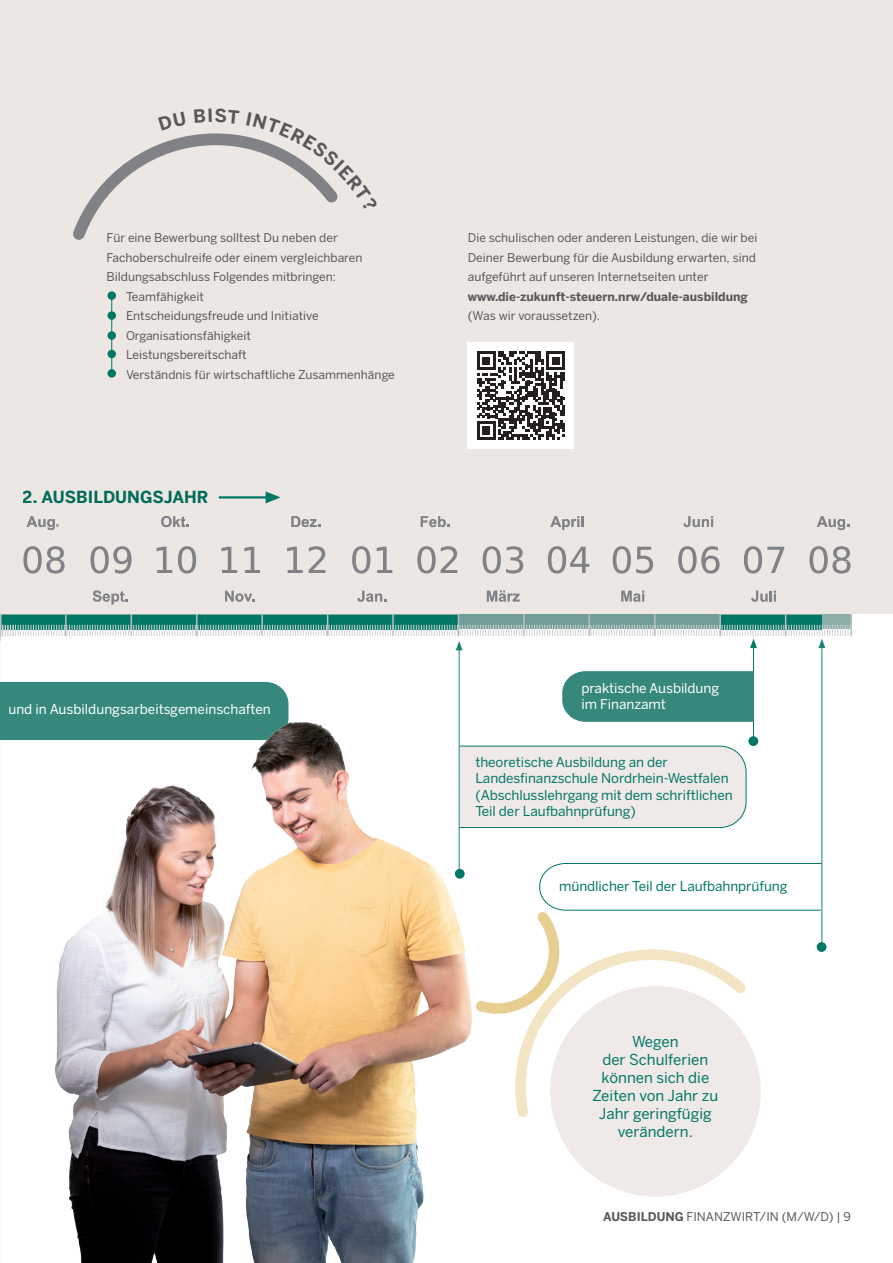
<style>
.page{position:relative;width:893px;height:1263px;background:#fff}
.page>*{position:absolute;margin:0;border:0;box-sizing:border-box;transform-origin:0 0}
.t1{font:700 16.5px "Benton Sans";color:#017766}
.t2{font:15px "Benton Sans";color:#017766}
.t3{font:13.5px "Benton Sans";letter-spacing:-.005em;color:#017766}
.t4{font:13.5px "Benton Sans";letter-spacing:-.005em;color:#fff}
.t5{font:12px/19.5px "Benton Sans";color:#57585a}
.t6{font:700 12px "Benton Sans";color:#57585a}
.s1{font-weight:700}
</style>
<div class="page">
<div style="left:0;top:0;width:893px;height:613px;background:#ede7e4"></div>
<div style="left:500px;top:745px;width:247px;height:83px;background:#efe9e7"></div>
<hr style="left:219px;top:496px;width:48px;height:2px;background:#017766">
<svg style="left:265px;top:491px;width:16px;height:13px"></svg>
<hr style="left:850px;top:614px;width:2px;height:22px;background:#bcbdc0">
<hr style="left:459px;top:648px;width:1px;height:229px;background:#017766">
<hr style="left:753px;top:646px;width:1px;height:94px;background:#017766">
<div style="left:0;top:682px;width:283px;height:58px;background:#37887c"></div>
<hr style="left:821px;top:646px;width:1px;height:302px;background:#017766">
<svg style="left:0;top:614px;width:851px;height:36px"></svg>
<svg style="left:809px;top:546px;width:41px;height:27px"></svg>
<svg style="left:744px;top:546px;width:40px;height:27px"></svg>
<svg style="left:678px;top:546px;width:41px;height:27px"></svg>
<svg style="left:613px;top:546px;width:40px;height:27px"></svg>
<svg style="left:548px;top:546px;width:41px;height:27px"></svg>
<svg style="left:483px;top:546px;width:40px;height:27px"></svg>
<svg style="left:417px;top:546px;width:40px;height:27px"></svg>
<svg style="left:352px;top:546px;width:18px;height:27px"></svg>
<svg style="left:377px;top:547px;width:15px;height:26px"></svg>
<svg style="left:287px;top:547px;width:16px;height:26px"></svg>
<svg style="left:309px;top:546px;width:16px;height:27px"></svg>
<svg style="left:222px;top:547px;width:15px;height:26px"></svg>
<svg style="left:244px;top:547px;width:16px;height:26px"></svg>
<svg style="left:157px;top:547px;width:15px;height:26px"></svg>
<svg style="left:178px;top:546px;width:18px;height:27px"></svg>
<svg style="left:91px;top:546px;width:40px;height:27px"></svg>
<svg style="left:24px;top:546px;width:40px;height:27px"></svg>
<svg style="left:751px;top:591px;width:25px;height:11px"></svg>
<svg style="left:621px;top:591px;width:23px;height:11px"></svg>
<svg style="left:487px;top:590px;width:33px;height:12px"></svg>
<svg style="left:358px;top:591px;width:28px;height:11px"></svg>
<svg style="left:225px;top:591px;width:29px;height:11px"></svg>
<svg style="left:93px;top:590px;width:35px;height:14px"></svg>
<svg style="left:817px;top:516px;width:32px;height:14px"></svg>
<svg style="left:684px;top:516px;width:29px;height:11px"></svg>
<svg style="left:550px;top:516px;width:34px;height:14px"></svg>
<svg style="left:421px;top:516px;width:28px;height:11px"></svg>
<svg style="left:291px;top:516px;width:29px;height:11px"></svg>
<svg style="left:161px;top:516px;width:28px;height:11px"></svg>
<svg style="left:27px;top:516px;width:32px;height:14px"></svg>
<div style="left:562px;top:671px;width:192px;height:51px;background:#37887c"></div>
<div style="left:748px;top:736px;width:10px;height:10px;background:#017766;border-radius:50%"></div>
<div style="left:817px;top:942px;width:9px;height:10px;background:#017766;border-radius:50%"></div>
<div style="left:550px;top:986px;width:211px;height:210px;background:#efe9e7;border-radius:50%"></div>
<svg style="left:500px;top:863px;width:322px;height:255px"></svg>
<img style="left:27px;top:689px;width:473px;height:574px">
<div style="left:468px;top:342px;width:106px;height:107px;background:#fff"></div>
<svg style="left:477px;top:351px;width:88px;height:89px"></svg>
<hr style="left:111px;top:296px;width:1px;height:77px;background:#017766">
<div style="left:107px;top:291px;width:9px;height:9px;background:#017766;border-radius:50%"></div>
<div style="left:107px;top:311px;width:9px;height:9px;background:#017766;border-radius:50%"></div>
<div style="left:107px;top:331px;width:9px;height:9px;background:#017766;border-radius:50%"></div>
<div style="left:107px;top:350px;width:9px;height:8px;background:#017766;border-radius:50%"></div>
<div style="left:107px;top:369px;width:9px;height:9px;background:#017766;border-radius:50%"></div>
<svg style="left:73px;top:133px;width:265px;height:107px"></svg>
<p class="t5" style="left:107px;top:228px;width:233px">Für eine Bewerbung solltest Du neben der</p>
<p class="t5" style="left:107px;top:247px;width:257px">Fachoberschulreife oder einem vergleichbaren</p>
<p class="t5" style="left:107px;top:267px;width:231px">Bildungsabschluss Folgendes mitbringen:</p>
<p class="t5" style="left:126px;top:286px;width:80px">Teamfähigkeit</p>
<p class="t5" style="left:126px;top:306px;width:194px">Entscheidungsfreude und Initiative</p>
<p class="t5" style="left:126px;top:325px;width:126px">Organisationsfähigkeit</p>
<p class="t5" style="left:126px;top:345px;width:122px">Leistungsbereitschaft</p>
<p class="t5" style="left:126px;top:364px;width:270px">Verständnis für wirtschaftliche Zusammenhänge</p>
<h1 class="t1" style="left:23px;top:487px;width:187px">2. AUSBILDUNGSJAHR</h1>
<p class="t4" style="left:8px;top:701px;width:264px">und in Ausbildungsarbeitsgemeinschaften</p>
<p class="t5" style="left:468px;top:228px;width:291px">Die schulischen oder anderen Leistungen, die wir bei<br>Deiner Bewerbung für die Ausbildung erwarten, sind</p>
<p class="t5" style="left:468px;top:267px;width:242px">aufgeführt auf unseren Internetseiten unter</p>
<p class="t6" style="left:468px;top:289px;width:282px">www.die-zukunft-steuern.nrw/duale-ausbildung</p>
<p class="t5" style="left:468px;top:306px;width:134px">(Was wir voraussetzen).</p>
<p class="t4" style="left:582px;top:680px;width:139px">praktische Ausbildung</p>
<p class="t4" style="left:582px;top:696px;width:86px">im Finanzamt</p>
<p class="t3" style="left:475px;top:754px;width:194px">theoretische Ausbildung an der</p>
<p class="t3" style="left:475px;top:770px;width:255px">Landesfinanzschule Nordrhein-Westfalen</p>
<p class="t3" style="left:475px;top:787px;width:259px">(Abschlusslehrgang mit dem schriftlichen</p>
<p class="t3" style="left:475px;top:803px;width:162px">Teil der Laufbahnprüfung)</p>
<p class="t3" style="left:559px;top:878px;width:230px">mündlicher Teil der Laufbahnprüfung</p>
<p class="t2" style="left:632px;top:1033px;width:48px">Wegen</p>
<p class="t2" style="left:602px;top:1051px;width:107px">der Schulferien</p>
<p class="t2" style="left:601px;top:1069px;width:109px">können sich die</p>
<p class="t2" style="left:592px;top:1087px;width:127px">Zeiten von Jahr zu</p>
<p class="t2" style="left:599px;top:1105px;width:114px">Jahr geringfügig</p>
<p class="t2" style="left:618px;top:1123px;width:76px">verändern.</p>
<p class="t5" style="left:603px;top:1206px;width:249px"><span class="s1">AUSBILDUNG</span> FINANZWIRT/IN (M/W/D) | 9</p>
</div>
